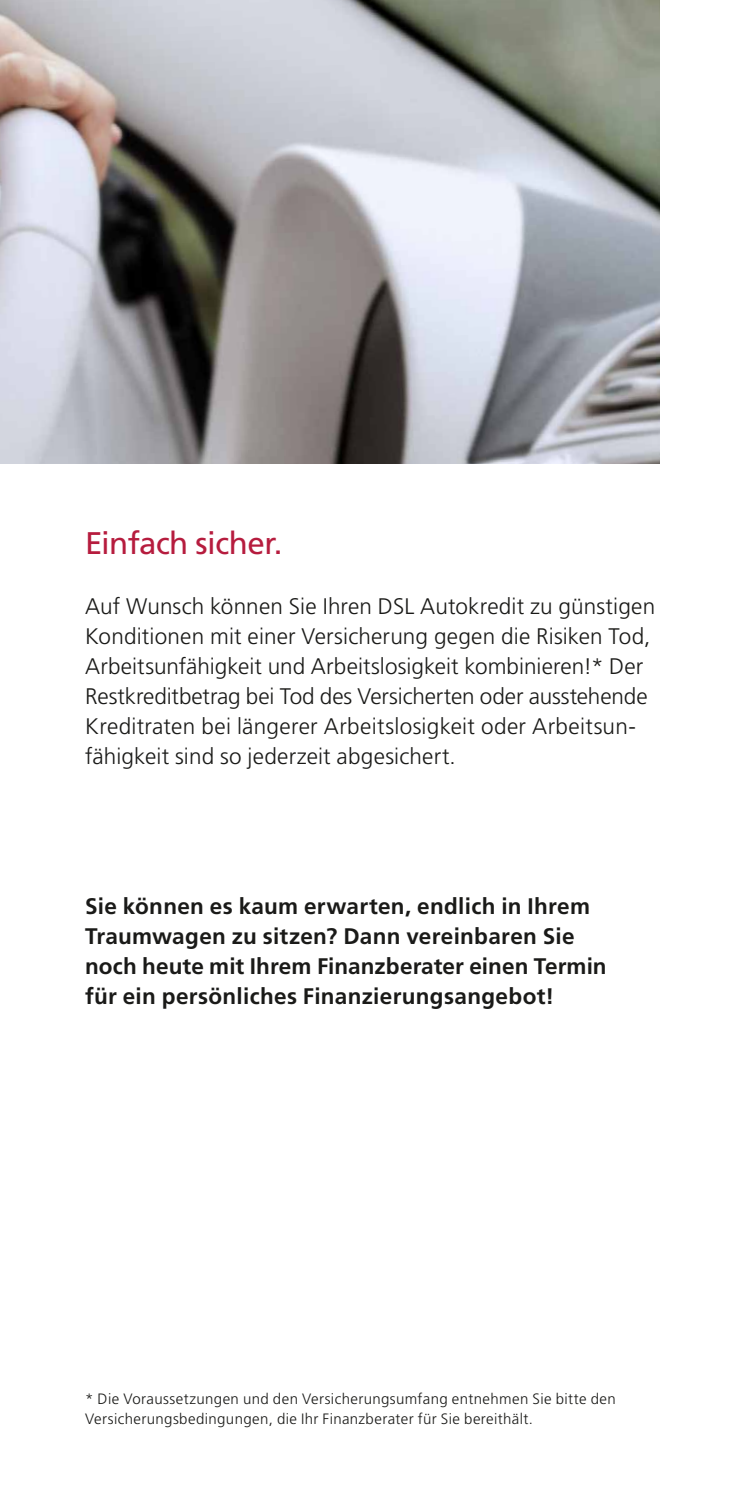
<style>
.page{position:relative;width:745px;height:1489px;background:#fff}
.page>*{position:absolute;margin:0;border:0;box-sizing:border-box;transform-origin:0 0}
.t1{font:31.25px "Frutiger LT Std";letter-spacing:-.02em;color:#b61c3e}
.t2{font:300 22.5px/30px "Frutiger LT Std";letter-spacing:.005em;color:#1a1a18}
.t3{font:700 22.5px/30px "Frutiger LT Std";letter-spacing:.01em;color:#1a1a18}
.t4{font:300 15px/20px "Frutiger LT Std";letter-spacing:.025em;color:#1a1a18}
</style>
<div class="page">
<img style="left:0;top:0;width:659px;height:464px">
<h1 class="t1" style="left:85px;top:525px;width:199px">Einfach sicher.</h1>
<p class="t2" style="left:85px;top:591px;width:571px">Auf Wunsch können Sie Ihren DSL Autokredit zu günstigen Konditionen mit einer Versicherung gegen die Risiken Tod, Arbeitsunfähigkeit und Arbeitslosigkeit kombinieren!* Der Restkreditbetrag bei Tod des Versicherten oder ausstehende Kreditraten bei längerer Arbeitslosigkeit oder Arbeitsun&shy;fähigkeit sind so jederzeit abgesichert.</p>
<p class="t3" style="left:85px;top:891px;width:522px">Sie können es kaum erwarten, endlich in Ihrem Traumwagen zu sitzen? Dann vereinbaren Sie noch heute mit Ihrem Finanzberater einen Termin für ein persönliches Finanzierungsangebot!</p>
<p class="t4" style="left:85px;top:1389px;width:532px">* Die Voraussetzungen und den Versicherungsumfang entnehmen Sie bitte den<br>Versicherungsbedingungen, die Ihr Finanzberater für Sie bereithält.</p>
</div>
